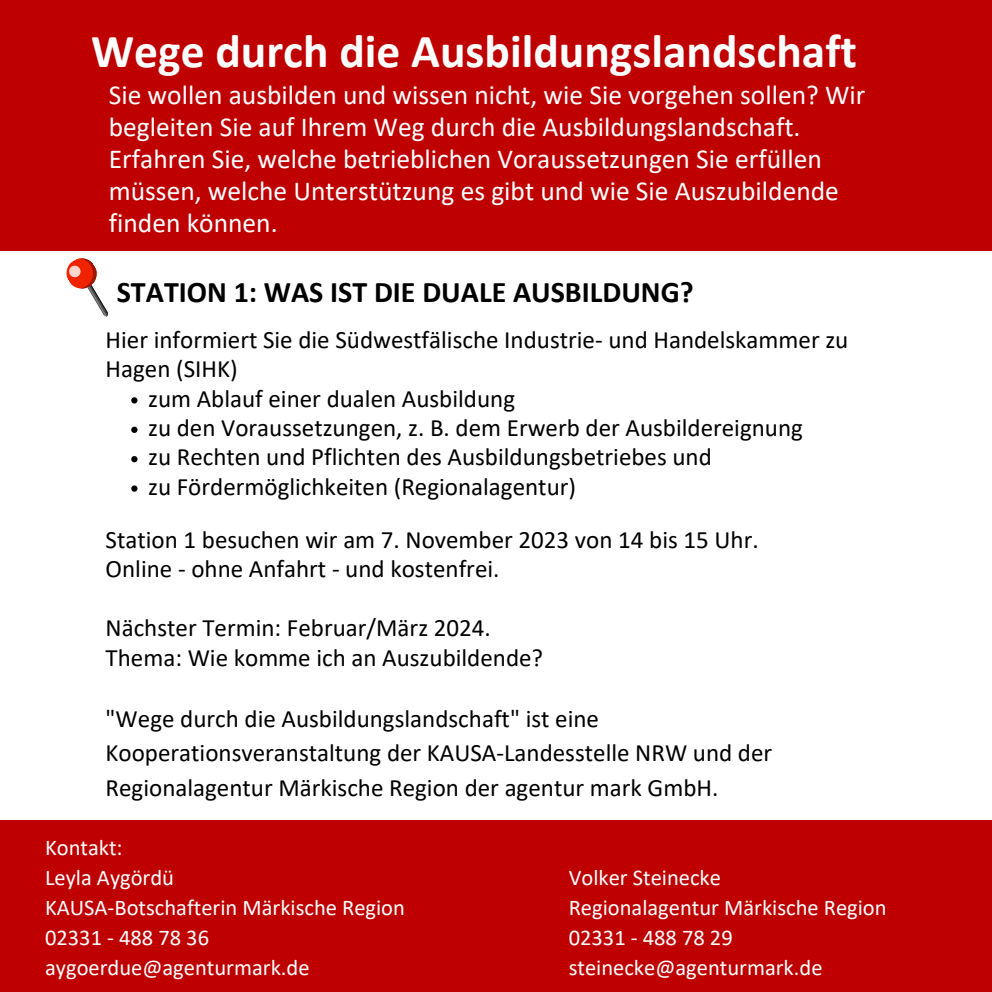
<style>
.page{position:relative;width:992px;height:992px;background:#fff}
.page>*{position:absolute;margin:0;border:0;box-sizing:border-box;transform-origin:0 0}
.t1{font:700 47.5px "Calibri";color:#fff}
.t2{font:700 30px "Calibri";color:#000}
.t3{font:27.5px/32px "Calibri";color:#fff}
.t4{font:25px/34.5px "Calibri";color:#000}
.t5{font:22.5px/30px "Calibri";color:#fff}
</style>
<div class="page">
<div style="left:0;top:0;width:992px;height:250px;background:#bf0000"></div>
<svg style="left:131px;top:397px;width:6px;height:6px"></svg>
<svg style="left:131px;top:427px;width:6px;height:6px"></svg>
<svg style="left:131px;top:456px;width:6px;height:6px"></svg>
<svg style="left:131px;top:485px;width:6px;height:7px"></svg>
<div style="left:0;top:821px;width:992px;height:171px;background:#bf0000"></div>
<svg style="left:66px;top:258px;width:42px;height:59px"></svg>
<p class="t1" style="left:91px;top:31px;width:767px">Wege durch die Ausbildungslandschaft</p>
<p class="t3" style="left:109px;top:81px;width:758px">Sie wollen ausbilden und wissen nicht, wie Sie vorgehen sollen? Wir begleiten Sie auf Ihrem Weg durch die Ausbildungslandschaft.<br>Erfahren Sie, welche betrieblichen Voraussetzungen Sie erfüllen müssen, welche Unterstützung es gibt und wie Sie Auszubildende finden können.</p>
<p class="t2" style="left:117px;top:279px;width:578px">STATION 1: WAS IST DIE DUALE AUSBILDUNG?</p>
<p class="t4" style="left:106px;top:327px;width:744px;line-height:29.5px">Hier informiert Sie die Südwestfälische Industrie- und Handelskammer zu<br>Hagen (SIHK)</p>
<p class="t4" style="left:148px;top:383px;width:368px">zum Ablauf einer dualen Ausbildung</p>
<p class="t4" style="left:148px;top:412px;width:656px">zu den Voraussetzungen, z. B. dem Erwerb der Ausbildereignung</p>
<p class="t4" style="left:148px;top:442px;width:565px">zu Rechten und Pflichten des Ausbildungsbetriebes und</p>
<p class="t4" style="left:148px;top:471px;width:429px">zu Fördermöglichkeiten (Regionalagentur)</p>
<p class="t4" style="left:106px;top:524px;width:655px">Station 1 besuchen wir am 7. November 2023 von 14 bis 15 Uhr.</p>
<p class="t4" style="left:106px;top:554px;width:395px">Online - ohne Anfahrt - und kostenfrei.</p>
<p class="t4" style="left:106px;top:613px;width:387px">Nächster Termin: Februar/März 2024.</p>
<p class="t4" style="left:106px;top:642px;width:439px">Thema: Wie komme ich an Auszubildende?</p>
<p class="t4" style="left:106px;top:703px;width:668px">"Wege durch die Ausbildungslandschaft" ist eine<br>Kooperationsveranstaltung der KAUSA-Landesstelle NRW und der<br>Regionalagentur Märkische Region der agentur mark GmbH.</p>
<p class="t5" style="left:45px;top:834px;width:79px">Kontakt:</p>
<p class="t5" style="left:45px;top:864px;width:130px">Leyla Aygördü</p>
<p class="t5" style="left:45px;top:894px;width:361px">KAUSA-Botschafterin Märkische Region</p>
<p class="t5" style="left:45px;top:924px;width:165px">02331 - 488 78 36</p>
<p class="t5" style="left:45px;top:954px;width:266px">aygoerdue@agenturmark.de</p>
<p class="t5" style="left:569px;top:864px;width:154px">Volker Steinecke</p>
<p class="t5" style="left:569px;top:894px;width:319px">Regionalagentur Märkische Region</p>
<p class="t5" style="left:569px;top:924px;width:255px">02331 - 488 78 29 steinecke@agenturmark.de</p>
</div>
